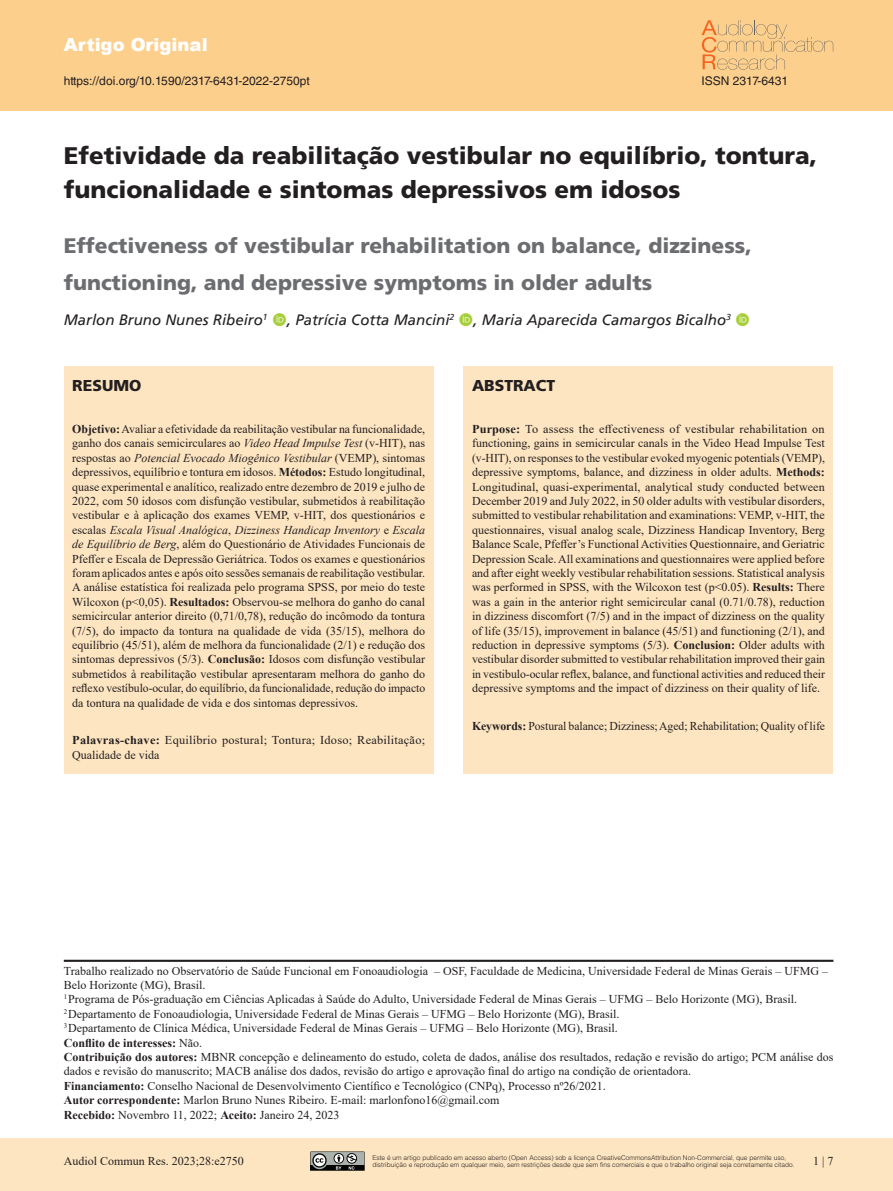
<style>
.page{position:relative;width:893px;height:1191px;background:#fff}
.page>*{position:absolute;margin:0;border:0;box-sizing:border-box;transform-origin:0 0}
.ArticleTitle{font:900 24px/34.5px "Frutiger LT Std";color:#231f20}
.ArticleTitle-Trans1{font:900 21px/37.5px "Frutiger LT Std";color:#6c6d70}
.t1{font:900 18px "Arial";color:#fff}
.AbstractTitle-Trans1{font:900 15.75px "Frutiger LT Std";color:#231f20}
.AbstractTitle{font:900 15.75px "Frutiger LT Std";color:#231f20}
.Authors{font:italic 15px "Frutiger LT";color:#231f20}
.Abstract{font:12px/14.4px "Times New Roman";color:#231f20;text-align:justify}
.Affiliations{font:12px "Times New Roman";color:#231f20}
.fnAuthor-notesContri{font:12px/14.4px "Times New Roman";color:#231f20}
.fnArticleOther{font:12px/14.4px "Times New Roman";color:#231f20}
.fnFinancial-disclosu{font:12px "Times New Roman";color:#231f20}
.Keywords{font:12px/14.4px "Times New Roman";letter-spacing:.02em;color:#231f20}
.Correspondence{font:12px "Times New Roman";color:#231f20}
.Keywords-Trans1{font:12px "Times New Roman";letter-spacing:-.005em;color:#231f20}
.t2{font:12px "Helvetica LT Std";color:#231f20}
.History{font:12px "Times New Roman";color:#231f20}
.fnConflict{font:700 12px "Times New Roman";color:#231f20}
.t3{font:300 6.6px/7.9px "Helvetica LT Std";color:#231f20}
.s1{font-weight:700}
.s2{font-style:italic}
.s3{font-weight:400}
</style>
<div class="page">
<div style="left:0;top:0;width:893px;height:111px;background:#fdcf8c"></div>
<svg style="left:702px;top:20px;width:131px;height:50px"></svg>
<div style="left:0;top:1138px;width:893px;height:53px;background:#fee5c1"></div>
<svg style="left:310px;top:1151px;width:55px;height:20px"></svg>
<div style="left:64px;top:366px;width:370px;height:407px;background:#fee5c1"></div>
<div style="left:463px;top:366px;width:370px;height:407px;background:#fee5c1"></div>
<hr style="left:64px;top:959px;width:769px;height:3px;background:#231f20">
<h3 class="t1" style="left:64px;top:32px;width:145px">Artigo Original</h3>
<p class="t2" style="left:64px;top:74px;width:248px">https://doi.org/10.1590/2317-6431-2022-2750pt</p>
<p class="t2" style="left:701px;top:74px;width:88px">ISSN 2317-6431</p>
<p class="ArticleTitle" style="left:64px;top:138px;width:755px">Efetividade da reabilitação vestibular no equilíbrio, tontura, funcionalidade e sintomas depressivos em idosos</p>
<p class="ArticleTitle-Trans1" style="left:64px;top:226px;width:689px">Effectiveness of vestibular rehabilitation on balance, dizziness, functioning, and depressive symptoms in older adults</p>
<p class="Authors" style="left:64px;top:311px;width:206px">Marlon Bruno Nunes Ribeiro<sup>1</sup></p>
<p class="Authors" style="left:287px;top:311px;width:169px">, Patrícia Cotta Mancini<sup>2</sup></p>
<p class="Authors" style="left:474px;top:311px;width:259px">, Maria Aparecida Camargos Bicalho<sup>3</sup></p>
<p class="AbstractTitle" style="left:72px;top:376px;width:71px">RESUMO</p>
<p class="Abstract" style="left:72px;top:421px;width:354px"><span class="s1">Objetivo:</span> Avaliar a efetividade da reabilitação vestibular na funcionalidade, ganho dos canais semicirculares ao <span class="s2">Video Head Impulse Test</span> (v-HIT), nas respostas ao <span class="s2">Potencial Evocado Miogênico Vestibular</span> (VEMP), sintomas depressivos, equilíbrio e tontura em idosos. <span class="s1">Métodos:</span> Estudo longitudinal, quase experimental e analítico, realizado entre dezembro de 2019 e julho de 2022, com 50 idosos com disfunção vestibular, submetidos à reabilitação vestibular e à aplicação dos exames VEMP, v-HIT, dos questionários e escalas <span class="s2">Escala Visual Analógica</span>, <span class="s2">Dizziness Handicap Inventory</span> e <span class="s2">Escala de Equilíbrio de Berg</span>, além do Questionário de Atividades Funcionais de Pfeffer e Escala de Depressão Geriátrica. Todos os exames e questionários foram aplicados antes e após oito sessões semanais de reabilitação vestibular.<br>A análise estatística foi realizada pelo programa SPSS, por meio do teste Wilcoxon (p&lt;0,05). <span class="s1">Resultados:</span> Observou-se melhora do ganho do canal semicircular anterior direito (0,71/0,78), redução do incômodo da tontura (7/5), do impacto da tontura na qualidade de vida (35/15), melhora do equilíbrio (45/51), além de melhora da funcionalidade (2/1) e redução dos sintomas depressivos (5/3). <span class="s1">Conclusão:</span> Idosos com disfunção vestibular submetidos à reabilitação vestibular apresentaram melhora do ganho do reflexo vestíbulo-ocular, do equilíbrio, da funcionalidade, redução do impacto da tontura na qualidade de vida e dos sintomas depressivos.</p>
<p class="Keywords" style="left:72px;top:733px;width:354px"><span class="s1">Palavras-chave:</span> Equilíbrio postural; Tontura; Idoso; Reabilitação;<br>Qualidade de vida</p>
<p class="AbstractTitle-Trans1" style="left:472px;top:376px;width:85px">ABSTRACT</p>
<p class="Abstract" style="left:472px;top:421px;width:355px"><span class="s1">Purpose:</span> To assess the effectiveness of vestibular rehabilitation on functioning, gains in semicircular canals in the Video Head Impulse Test (v-HIT), on responses to the vestibular evoked myogenic potentials (VEMP), depressive symptoms, balance, and dizziness in older adults. <span class="s1">Methods:<br></span>Longitudinal, quasi-experimental, analytical study conducted between December 2019 and July 2022, in 50 older adults with vestibular disorders, submitted to vestibular rehabilitation and examinations: VEMP, v-HIT, the questionnaires, visual analog scale, Dizziness Handicap Inventory, Berg Balance Scale, Pfeffer’s Functional Activities Questionnaire, and Geriatric Depression Scale. All examinations and questionnaires were applied before and after eight weekly vestibular rehabilitation sessions. Statistical analysis was performed in SPSS, with the Wilcoxon test (p&lt;0.05). <span class="s1">Results:</span> There was a gain in the anterior right semicircular canal (0.71/0.78), reduction in dizziness discomfort (7/5) and in the impact of dizziness on the quality of life (35/15), improvement in balance (45/51) and functioning (2/1), and reduction in depressive symptoms (5/3). <span class="s1">Conclusion:</span> Older adults with vestibular disorder submitted to vestibular rehabilitation improved their gain in vestibulo-ocular reflex, balance, and functional activities and reduced their depressive symptoms and the impact of dizziness on their quality of life.</p>
<p class="Keywords-Trans1" style="left:472px;top:717px;width:355px"><span class="s1">Keywords:</span> Postural balance; Dizziness; Aged; Rehabilitation; Quality of life</p>
<p class="fnArticleOther" style="left:64px;top:963px;width:766px">Trabalho realizado no Observatório de Saúde Funcional em Fonoaudiologia – OSF, Faculdade de Medicina, Universidade Federal de Minas Gerais – UFMG –<br>Belo Horizonte (MG), Brasil.</p>
<p class="Affiliations" style="left:64px;top:991px;width:735px"><sup>1</sup>Programa de Pós-graduação em Ciências Aplicadas à Saúde do Adulto, Universidade Federal de Minas Gerais – UFMG – Belo Horizonte (MG), Brasil.</p>
<p class="Affiliations" style="left:64px;top:1005px;width:557px"><sup>2</sup>Departamento de Fonoaudiologia, Universidade Federal de Minas Gerais – UFMG – Belo Horizonte (MG), Brasil.</p>
<p class="Affiliations" style="left:64px;top:1019px;width:556px"><sup>3</sup>Departamento de Clínica Médica, Universidade Federal de Minas Gerais – UFMG – Belo Horizonte (MG), Brasil.</p>
<p class="fnConflict" style="left:64px;top:1034px;width:140px">Conflito de interesses: <span class="s3">Não.</span></p>
<p class="fnAuthor-notesContri" style="left:64px;top:1049px;width:771px"><span class="s1">Contribuição dos autores:</span> MBNR concepção e delineamento do estudo, coleta de dados, análise dos resultados, redação e revisão do artigo; PCM análise dos dados e revisão do manuscrito; MACB análise dos dados, revisão do artigo e aprovação final do artigo na condição de orientadora.</p>
<p class="fnFinancial-disclosu" style="left:64px;top:1077px;width:543px"><span class="s1">Financiamento:</span> Conselho Nacional de Desenvolvimento Científico e Tecnológico (CNPq), Processo nº26/2021.</p>
<p class="Correspondence" style="left:64px;top:1091px;width:437px"><span class="s1">Autor correspondente:</span> Marlon Bruno Nunes Ribeiro. E-mail: marlonfono16@gmail.com</p>
<p class="History" style="left:64px;top:1106px;width:277px"><span class="s1">Recebido:</span> Novembro 11, 2022; <span class="s1">Aceito:</span> Janeiro 24, 2023</p>
<p class="t3" style="left:372px;top:1153px;width:424px">Este é um artigo publicado em acesso aberto (Open Access) sob a licença CreativeCommonsAttribution Non-Commercial, que permite uso, distribuição e reprodução em qualquer meio, sem restrições desde que sem fins comerciais e que o trabalho original seja corretamente citado.</p>
<p class="Abstract" style="left:64px;top:1153px;width:182px">Audiol Commun Res. 2023;28:e2750</p>
<p class="Abstract" style="left:813px;top:1153px;width:22px">1 | 7</p>
</div>
